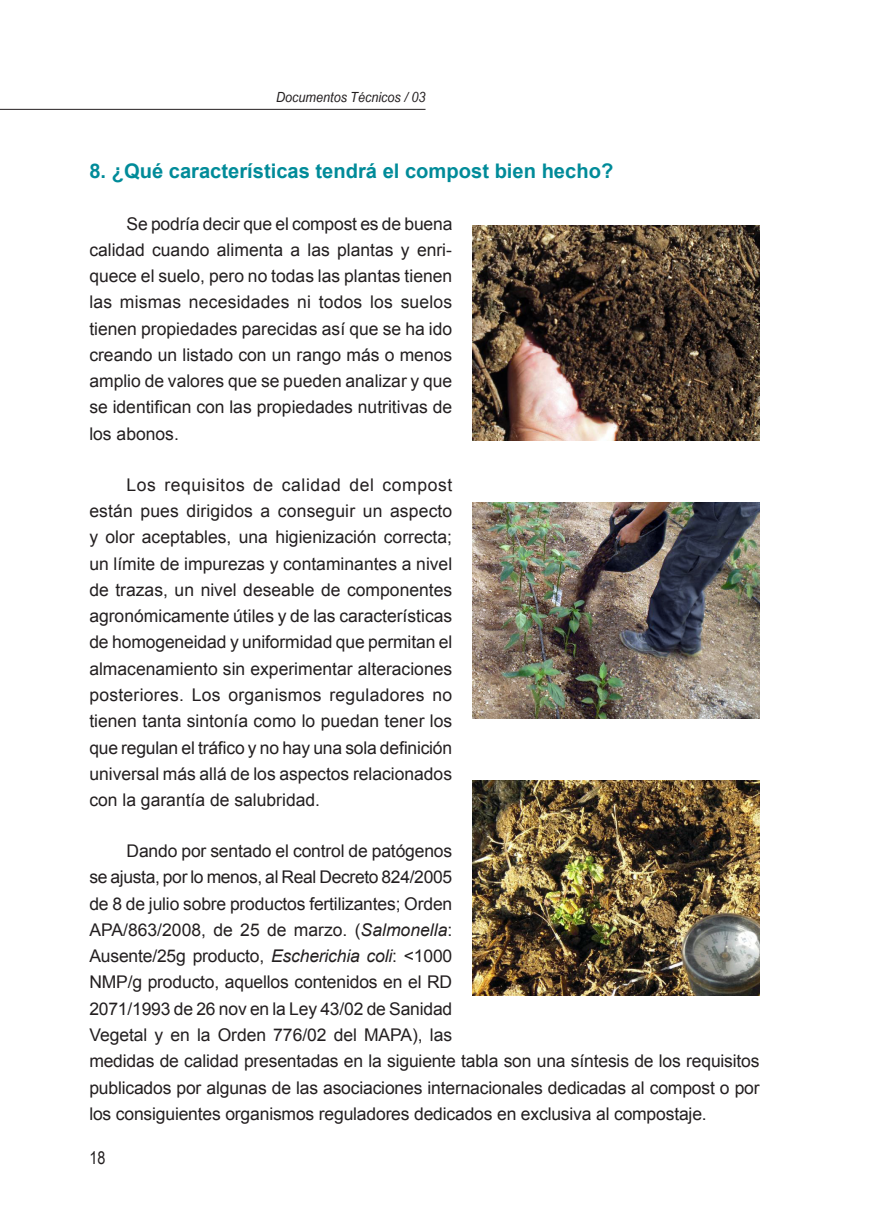
<style>
.page{position:relative;width:874px;height:1221px;background:#fff}
.page>*{position:absolute;margin:0;border:0;box-sizing:border-box;transform-origin:0 0}
.t1{font:700 20.12px "Arial";color:#008b99}
.t2{font:17.5px/26.2px "Arial";letter-spacing:-.01em;color:#231f20;text-align:justify}
.t3{font:17.5px "Arial Narrow";color:#231f20}
.t4{font:italic 14px "Arial Narrow";color:#231f20;scale:1.1 1}
.s1{font-style:italic}
</style>
<div class="page">
<hr style="left:0;top:109px;width:425px;height:1px;background:#231f20">
<img style="left:472px;top:225px;width:287px;height:215px">
<img style="left:472px;top:780px;width:287px;height:215px">
<img style="left:472px;top:502px;width:287px;height:216px">
<p class="t4" style="left:276px;top:87px;width:137px">Documentos Técnicos / 03</p>
<p class="t1" style="left:89px;top:158px;width:525px">8. ¿Qué características tendrá el compost bien hecho?</p>
<p class="t2" style="left:89px;top:210px;width:364px;text-indent:37px">Se podría decir que el compost es de buena calidad cuando alimenta a las plantas y enri&shy;quece el suelo, pero no todas las plantas tienen las mismas necesidades ni todos los suelos tienen propiedades parecidas así que se ha ido creando un listado con un rango más o menos amplio de valores que se pueden analizar y que se identifican con las propiedades nutritivas de los abonos.</p>
<p class="t2" style="left:89px;top:471px;width:364px;text-indent:37px">Los requisitos de calidad del compost están pues dirigidos a conseguir un aspecto y olor aceptables, una higienización correcta; un límite de impurezas y contaminantes a nivel de trazas, un nivel deseable de componentes agronómicamente útiles y de las características de homogeneidad y uniformidad que permitan el almacenamiento sin experimentar alteraciones posteriores. Los organismos reguladores no tienen tanta sintonía como lo puedan tener los que regulan el tráfico y no hay una sola definición universal más allá de los aspectos relacionados con la garantía de salubridad.</p>
<p class="t2" style="left:89px;top:838px;width:671px;text-align:left;text-indent:37px">Dando por sentado el control de patógenos<br>se ajusta, por lo menos, al Real Decreto 824/2005<br>de 8 de julio sobre productos fertilizantes; Orden<br>APA/863/2008, de 25 de marzo. (<span class="s1">Salmonella</span>:<br>Ausente/25g producto, <span class="s1">Escherichia coli</span>: &lt;1000<br>NMP/g producto, aquellos contenidos en el RD<br>2071/1993 de 26 nov en la Ley 43/02 de Sanidad<br>Vegetal y en la Orden 776/02 del MAPA), las<br>medidas de calidad presentadas en la siguiente tabla son una síntesis de los requisitos publicados por algunas de las asociaciones internacionales dedicadas al compost o por los consiguientes organismos reguladores dedicados en exclusiva al compostaje.</p>
<p class="t3" style="left:89px;top:1145px;width:17px">18</p>
</div>
